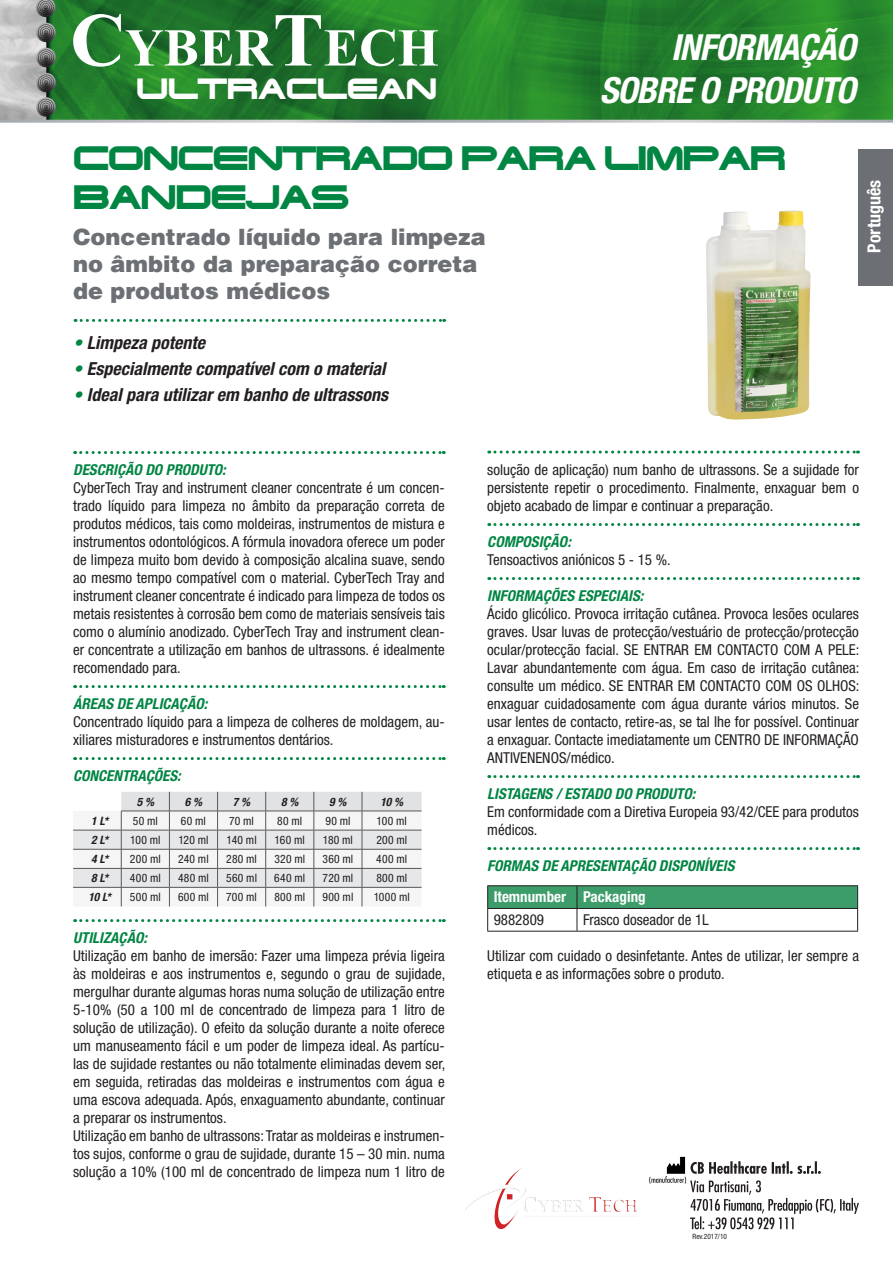
<style>
.page{position:relative;width:893px;height:1263px;background:#fff}
.page>*{position:absolute;margin:0;border:0;box-sizing:border-box;transform-origin:0 0}
.t1{font:700 53.25px "Times New Roman";color:#fff}
.t2{font:italic 700 condensed 36px/43.2px "Helvetica Neue LTW1 G";letter-spacing:-.025em;color:#fff;text-align:right}
.t3{font:33px/39.6px "Jeepjeep";letter-spacing:-.025em;color:#008543}
.t4{font:28.5px "Jeepjeep";color:#fff}
.t5{font:900 22.5px/27px "Helvetica LT";color:#6c7074}
.t6{font:italic 700 condensed 18px "Helvetica Neue LTW1 G";color:#231f20}
.t7{font:700 condensed 18px "Helvetica Neue LTW1 G";color:#fff}
.t8{font:condensed 15px/18px "Helvetica Neue LTW1 G";color:#231f20}
.t9{font:italic 700 condensed 15px "Helvetica Neue LTW1 G";color:#008543}
.t10{font:700 condensed 15px "Helvetica Neue LTW1 G";color:#fff}
.t11{font:condensed 11.55px "Helvetica Neue LTW1 G";letter-spacing:.02em;color:#231f20}
.t12{font:italic 700 condensed 11.55px "Helvetica Neue LTW1 G";color:#231f20}
.t13{font:condensed 7.35px "Helvetica Neue LTW1 G";color:#231f20}
.s1{font-size:76.05px}
.s2{color:#008543}
</style>
<div class="page">
<svg style="left:0;top:0;width:893px;height:123px;background:#2f8337"></svg>
<div style="left:859px;top:149px;width:34px;height:136px;background:#6c7074"></div>
<svg style="left:75px;top:451px;width:369px;height:3px"></svg>
<svg style="left:75px;top:685px;width:369px;height:3px"></svg>
<svg style="left:75px;top:757px;width:369px;height:3px"></svg>
<svg style="left:75px;top:919px;width:369px;height:3px"></svg>
<svg style="left:489px;top:523px;width:369px;height:3px"></svg>
<svg style="left:489px;top:577px;width:369px;height:3px"></svg>
<svg style="left:489px;top:775px;width:369px;height:3px"></svg>
<svg style="left:489px;top:847px;width:369px;height:3px"></svg>
<svg style="left:489px;top:450px;width:369px;height:3px"></svg>
<svg style="left:649px;top:1161px;width:210px;height:68px"></svg>
<img style="left:667px;top:1156px;width:18px;height:18px">
<img style="left:498px;top:1168px;width:23px;height:22px">
<svg style="left:75px;top:319px;width:370px;height:3px"></svg>
<hr style="left:487px;top:885px;width:90px;height:1px;background:#231f20">
<hr style="left:577px;top:885px;width:281px;height:1px;background:#231f20">
<hr style="left:487px;top:931px;width:90px;height:1px;background:#231f20">
<hr style="left:577px;top:931px;width:281px;height:1px;background:#231f20">
<svg style="left:487px;top:886px;width:371px;height:45px"></svg>
<svg style="left:73px;top:792px;width:349px;height:114px"></svg>
<hr style="left:73px;top:830px;width:48px;height:1px;background:#57585a">
<hr style="left:121px;top:830px;width:48px;height:1px;background:#57585a">
<hr style="left:169px;top:830px;width:49px;height:1px;background:#57585a">
<hr style="left:218px;top:830px;width:48px;height:1px;background:#57585a">
<hr style="left:266px;top:830px;width:48px;height:1px;background:#57585a">
<hr style="left:314px;top:830px;width:48px;height:1px;background:#57585a">
<hr style="left:362px;top:830px;width:60px;height:1px;background:#57585a">
<img style="left:706px;top:210px;width:86px;height:210px">
<h1 class="t1" style="left:70px;top:11px;width:370px"><span class="s1">C</span>YBER<span class="s1">T</span>ECH</h1>
<h3 class="t4" style="left:136px;top:66px;width:302px">ULTRACLEAN</h3>
<h2 class="t2" style="left:600px;top:26px;width:258px">INFORMAÇÃO<br>SOBRE O PRODUTO</h2>
<h3 class="t3" style="left:73px;top:136px;width:714px">CONCENTRADO PARA LIMPAR<br>BANDEJAS</h3>
<h3 class="t5" style="left:73px;top:223px;width:414px">Concentrado líquido para limpeza no âmbito da preparação correta de produtos médicos</h3>
<p class="t6" style="left:74px;top:332px;width:133px"><span class="s2">•</span> Limpeza potente</p>
<p class="t6" style="left:74px;top:358px;width:313px"><span class="s2">•</span> Especialmente compatível com o material</p>
<p class="t6" style="left:74px;top:384px;width:316px"><span class="s2">•</span> Ideal para utilizar em banho de ultrassons</p>
<p class="t7" style="left:863px;top:253px;width:74px;rotate:-90deg">Português</p>
<p class="t9" style="left:73px;top:461px;width:154px">DESCRIÇÃO DO PRODUTO:</p>
<p class="t8" style="left:73px;top:479px;width:373px;text-align:justify">CyberTech Tray and instrument cleaner concentrate é um concen&shy;trado líquido para limpeza no âmbito da preparação correta de produtos médicos, tais como moldeiras, instrumentos de mistura e instrumentos odontológicos. A fórmula inovadora oferece um poder de limpeza muito bom devido à composição alcalina suave, sendo ao mesmo tempo compatível com o material. CyberTech Tray and instrument cleaner concentrate é indicado para limpeza de todos os metais resistentes à corrosão bem como de materiais sensíveis tais como o alumínio anodizado. CyberTech Tray and instrument clean&shy;er concentrate a utilização em banhos de ultrassons. é idealmente recomendado para.</p>
<p class="t9" style="left:73px;top:695px;width:136px">ÁREAS DE APLICAÇÃO:</p>
<p class="t8" style="left:73px;top:713px;width:373px">Concentrado líquido para a limpeza de colheres de moldagem, au&shy;xiliares misturadores e instrumentos dentários.</p>
<p class="t9" style="left:73px;top:767px;width:109px">CONCENTRAÇÕES:</p>
<p class="t12" style="left:137px;top:794px;width:19px">5 %</p>
<p class="t12" style="left:185px;top:794px;width:19px">6 %</p>
<p class="t12" style="left:233px;top:794px;width:19px">7 %</p>
<p class="t12" style="left:281px;top:794px;width:19px">8 %</p>
<p class="t12" style="left:329px;top:794px;width:19px">9 %</p>
<p class="t12" style="left:380px;top:794px;width:24px">10 %</p>
<p class="t12" style="left:91px;top:814px;width:19px">1 L*</p>
<p class="t11" style="left:133px;top:814px;width:26px">50 ml</p>
<p class="t11" style="left:181px;top:814px;width:26px">60 ml</p>
<p class="t11" style="left:229px;top:814px;width:26px">70 ml</p>
<p class="t11" style="left:277px;top:814px;width:26px">80 ml</p>
<p class="t11" style="left:325px;top:814px;width:26px">90 ml</p>
<p class="t11" style="left:377px;top:814px;width:32px">100 ml</p>
<p class="t12" style="left:91px;top:833px;width:19px">2 L*</p>
<p class="t11" style="left:130px;top:833px;width:32px">100 ml</p>
<p class="t11" style="left:178px;top:833px;width:31px">120 ml</p>
<p class="t11" style="left:227px;top:833px;width:32px">140 ml</p>
<p class="t11" style="left:275px;top:833px;width:32px">160 ml</p>
<p class="t11" style="left:323px;top:833px;width:32px">180 ml</p>
<p class="t11" style="left:376px;top:833px;width:32px">200 ml</p>
<p class="t12" style="left:91px;top:852px;width:19px">4 L*</p>
<p class="t11" style="left:130px;top:852px;width:32px">200 ml</p>
<p class="t11" style="left:178px;top:852px;width:32px">240 ml</p>
<p class="t11" style="left:226px;top:852px;width:32px">280 ml</p>
<p class="t11" style="left:274px;top:852px;width:32px">320 ml</p>
<p class="t11" style="left:322px;top:852px;width:32px">360 ml</p>
<p class="t11" style="left:376px;top:852px;width:32px">400 ml</p>
<p class="t12" style="left:91px;top:871px;width:19px">8 L*</p>
<p class="t11" style="left:130px;top:871px;width:32px">400 ml</p>
<p class="t11" style="left:178px;top:871px;width:32px">480 ml</p>
<p class="t11" style="left:226px;top:871px;width:32px">560 ml</p>
<p class="t11" style="left:274px;top:871px;width:32px">640 ml</p>
<p class="t11" style="left:323px;top:871px;width:32px">720 ml</p>
<p class="t11" style="left:376px;top:871px;width:32px">800 ml</p>
<p class="t12" style="left:89px;top:890px;width:24px">10 L*</p>
<p class="t11" style="left:130px;top:890px;width:32px">500 ml</p>
<p class="t11" style="left:178px;top:890px;width:32px">600 ml</p>
<p class="t11" style="left:226px;top:890px;width:32px">700 ml</p>
<p class="t11" style="left:274px;top:890px;width:32px">800 ml</p>
<p class="t11" style="left:322px;top:890px;width:32px">900 ml</p>
<p class="t11" style="left:374px;top:890px;width:38px">1000 ml</p>
<p class="t9" style="left:73px;top:929px;width:75px">UTILIZAÇÃO:</p>
<p class="t8" style="left:73px;top:947px;width:374px">Utilização em banho de imersão: Fazer uma limpeza prévia ligeira às moldeiras e aos instrumentos e, segundo o grau de sujidade, mergulhar durante algumas horas numa solução de utilização entre 5-10% (50 a 100 ml de concentrado de limpeza para 1 litro de solução de utilização). O efeito da solução durante a noite oferece um manuseamento fácil e um poder de limpeza ideal. As partícu&shy;las de sujidade restantes ou não totalmente eliminadas devem ser, em seguida, retiradas das moldeiras e instrumentos com água e uma escova adequada. Após, enxaguamento abundante, continuar a preparar os instrumentos.<br>Utilização em banho de ultrassons: Tratar as moldeiras e instrumen&shy;tos sujos, conforme o grau de sujidade, durante 15 – 30 min. numa solução a 10% (100 ml de concentrado de limpeza num 1 litro de</p>
<p class="t8" style="left:487px;top:461px;width:373px;text-align:justify">solução de aplicação) num banho de ultrassons. Se a sujidade for persistente repetir o procedimento. Finalmente, enxaguar bem o objeto acabado de limpar e continuar a preparação.</p>
<p class="t9" style="left:487px;top:533px;width:85px">COMPOSIÇÃO:</p>
<p class="t8" style="left:487px;top:551px;width:185px">Tensoactivos aniónicos 5 - 15 %.</p>
<p class="t9" style="left:487px;top:587px;width:158px">INFORMAÇÕES ESPECIAIS:</p>
<p class="t8" style="left:487px;top:605px;width:374px;text-align:justify">Ácido glicólico. Provoca irritação cutânea. Provoca lesões oculares graves. Usar luvas de protecção/vestuário de protecção/protecção ocular/protecção facial. SE ENTRAR EM CONTACTO COM A PELE:<br>Lavar abundantemente com água. Em caso de irritação cutânea: consulte um médico. SE ENTRAR EM CONTACTO COM OS OLHOS: enxaguar cuidadosamente com água durante vários minutos. Se usar lentes de contacto, retire-as, se tal lhe for possível. Continuar a enxaguar. Contacte imediatamente um CENTRO DE INFORMAÇÃO ANTIVENENOS/médico.</p>
<p class="t9" style="left:487px;top:785px;width:209px">LISTAGENS / ESTADO DO PRODUTO:</p>
<p class="t8" style="left:487px;top:803px;width:373px">Em conformidade com a Diretiva Europeia 93/42/CEE para produtos médicos.</p>
<p class="t9" style="left:487px;top:857px;width:249px">FORMAS DE APRESENTAÇÃO DISPONÍVEIS</p>
<p class="t10" style="left:494px;top:888px;width:154px">Itemnumber Packaging</p>
<p class="t8" style="left:494px;top:911px;width:52px">9882809</p>
<p class="t8" style="left:583px;top:911px;width:127px">Frasco doseador de 1L</p>
<p class="t8" style="left:487px;top:947px;width:373px">Utilizar com cuidado o desinfetante. Antes de utilizar, ler sempre a etiqueta e as informações sobre o produto.</p>
<p class="t13" style="left:693px;top:1232px;width:36px">Rev.2017/10</p>
</div>
